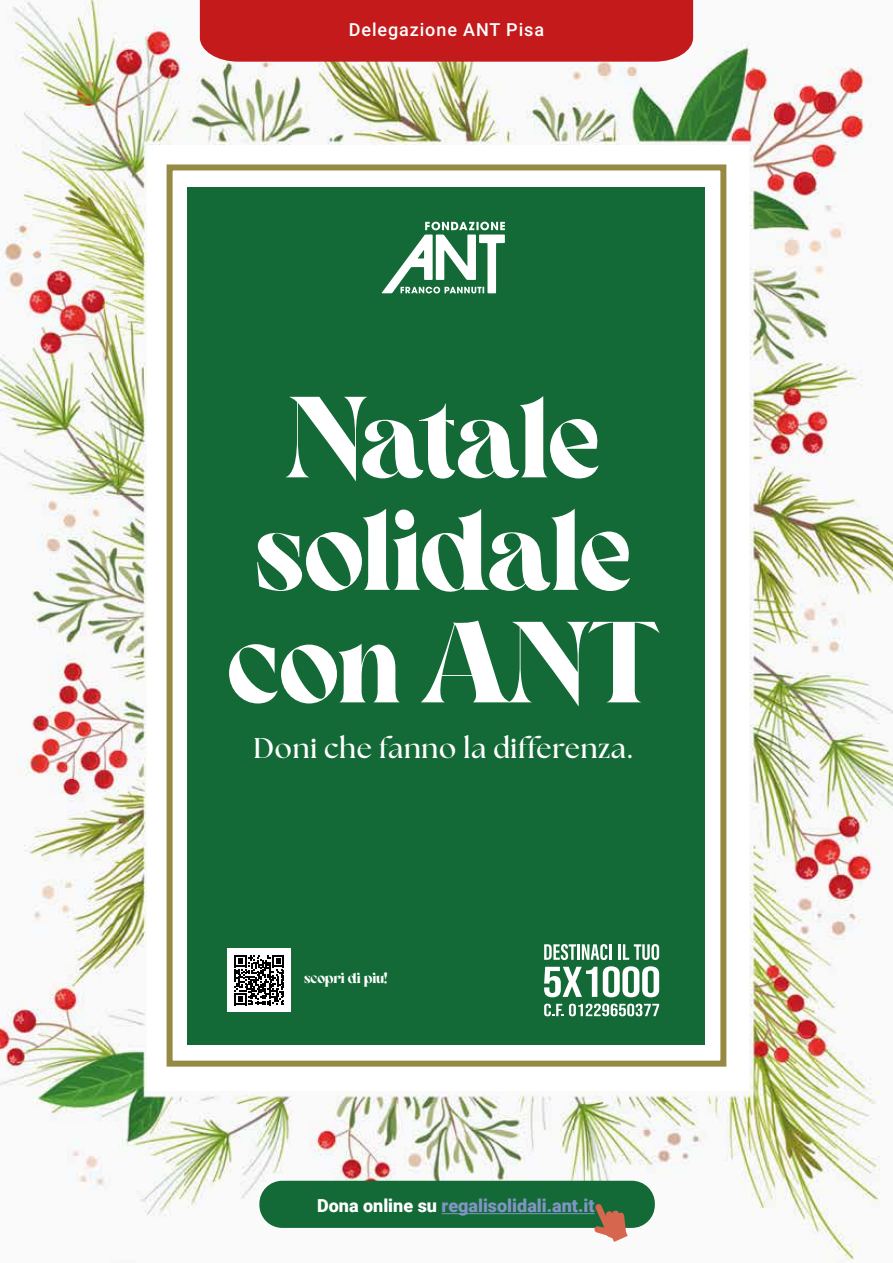
<style>
.page{position:relative;width:893px;height:1263px;background:#fff}
.page>*{position:absolute;margin:0;border:0;box-sizing:border-box;transform-origin:0 0}
.t1{font:700 115.5px/112.5px "Clever";color:#fff;text-align:center}
.t2{font:700 28.5px "The Seasons";letter-spacing:.025em;color:#fff}
.t3{font:900 18px "Roboto";color:#8194c3}
.t4{font:500 18px "Roboto";letter-spacing:.05em;color:#fff}
.t5{font:700 15px "Clever";color:#fff}
.s1{color:#fff}
</style>
<div class="page">
<img style="left:0;top:0;width:893px;height:1261px">
<div style="left:147px;top:145px;width:601px;height:946px;background:#fff"></div>
<div style="left:167px;top:164px;width:559px;height:902px;border:6px solid #968944"></div>
<div style="left:188px;top:187px;width:517px;height:857px;background:#136a36"></div>
<svg style="left:381px;top:222px;width:124px;height:71px"></svg>
<svg style="left:544px;top:967px;width:53px;height:30px"></svg>
<svg style="left:603px;top:966px;width:56px;height:31px"></svg>
<svg style="left:544px;top:1004px;width:115px;height:12px"></svg>
<svg style="left:544px;top:944px;width:32px;height:16px"></svg>
<hr style="left:577px;top:944px;width:3px;height:16px;background:#fff">
<svg style="left:582px;top:944px;width:29px;height:16px"></svg>
<hr style="left:618px;top:944px;width:3px;height:16px;background:#fff">
<svg style="left:623px;top:944px;width:36px;height:16px"></svg>
<div style="left:227px;top:948px;width:64px;height:64px;background:#fff"></div>
<svg style="left:234px;top:955px;width:50px;height:50px"></svg>
<div style="left:200px;top:0;width:493px;height:62px;background:#c51a1b"></div>
<div style="left:259px;top:1181px;width:396px;height:47px;background:#136a36;border-radius:23px"></div>
<hr style="left:442px;top:1213px;width:153px;height:1px;background:#8194c3">
<svg style="left:594px;top:1204px;width:34px;height:38px"></svg>
<p class="t4" style="left:349px;top:17px;width:197px">Delegazione ANT Pisa</p>
<h1 class="t1" style="left:227px;top:381px;width:433px">Natale solidale con ANT</h1>
<h2 class="t2" style="left:253px;top:729px;width:381px">Doni che fanno la differenza.</h2>
<p class="t5" style="left:304px;top:968px;width:85px;rotate:1deg">scopri di più!</p>
<p class="t3" style="left:317px;top:1193px;width:279px"><span class="s1">Dona online su</span> regalisolidali.ant.it</p>
</div>
